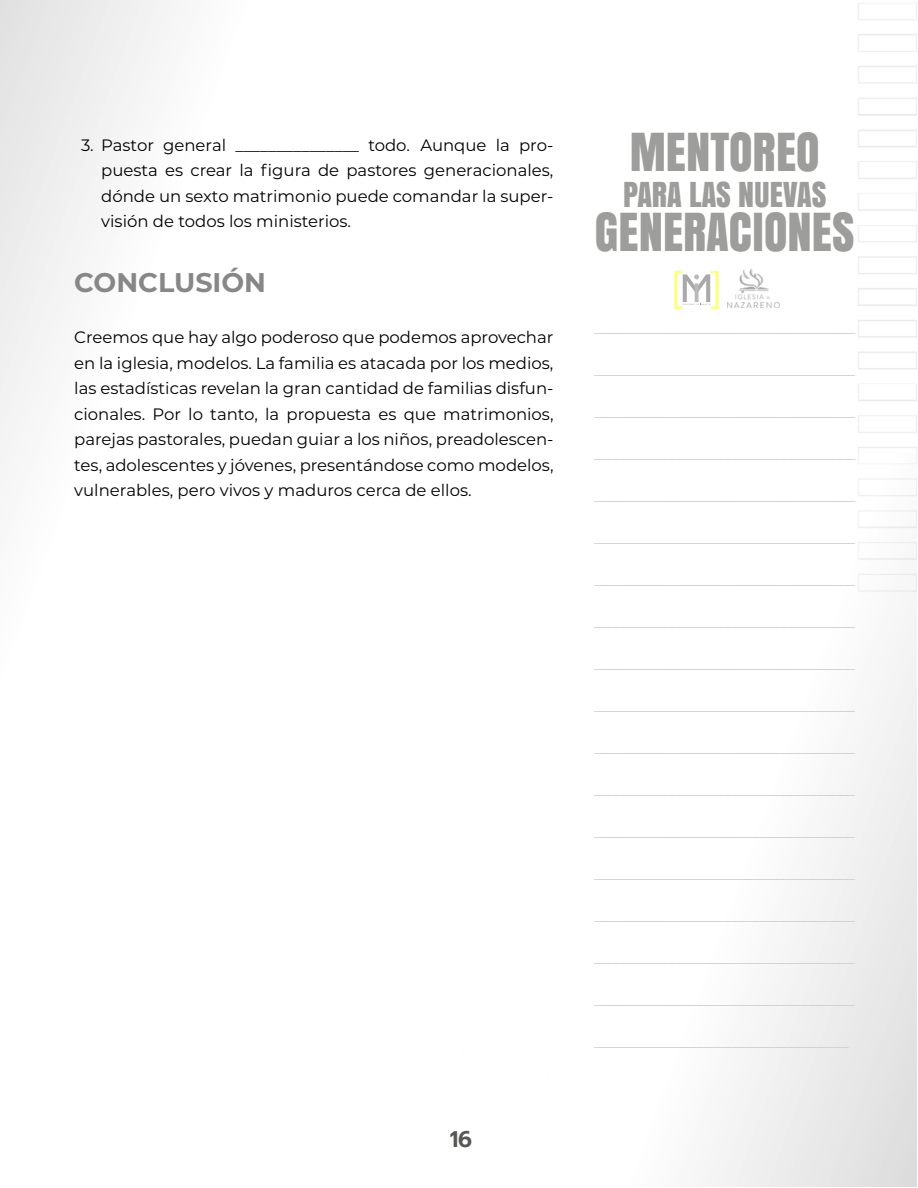
<style>
.page{position:relative;width:918px;height:1188px;background:#fff}
.page>*{position:absolute;margin:0;border:0;box-sizing:border-box;transform-origin:0 0}
.t1{font:48.9px "Anton";color:#9d9d9c}
.t2{font:32.1px "Anton";color:#9d9d9c}
.t3{font:700 27px "Montserrat";color:#878787}
.t4{font:600 22.5px "Prompt";color:#575756}
.t5{font:18px "Montserrat";color:#d0d0d0}
.t6{font:16.5px/25.5px "Montserrat";color:#000;text-align:justify}
</style>
<div class="page">
<svg style="left:674px;top:271px;width:45px;height:38px"></svg>
<img style="left:728px;top:270px;width:51px;height:38px">
<p class="t6" style="left:101px;top:132px;width:454px;text-indent:-20px">3. Pastor general _______________ todo. Aunque la pro&shy;puesta es crear la figura de pastores generacionales, dónde un sexto matrimonio puede comandar la super&shy;visión de todos los ministerios.</p>
<h3 class="t3" style="left:74px;top:263px;width:193px">CONCLUSIÓN</h3>
<p class="t6" style="left:74px;top:324px;width:481px">Creemos que hay algo poderoso que podemos aprovechar en la iglesia, modelos. La familia es atacada por los medios, las estadísticas revelan la gran cantidad de familias disfun&shy;cionales. Por lo tanto, la propuesta es que matrimonios, parejas pastorales, puedan guiar a los niños, preadolescen&shy;tes, adolescentes y jóvenes, presentándose como modelos, vulnerables, pero vivos y maduros cerca de ellos.</p>
<p class="t4" style="left:450px;top:1123px;width:24px">16</p>
<h1 class="t1" style="left:630px;top:114px;width:191px">MENTOREO</h1>
<h2 class="t2" style="left:623px;top:170px;width:205px">PARA LAS NUEVAS</h2>
<h1 class="t1" style="left:595px;top:193px;width:261px">GENERACIONES</h1>
<p class="t5" style="left:594px;top:314px;width:263px">_____________________________________</p>
<p class="t5" style="left:594px;top:356px;width:263px">_____________________________________</p>
<p class="t5" style="left:594px;top:398px;width:263px">_____________________________________</p>
<p class="t5" style="left:594px;top:440px;width:263px">_____________________________________</p>
<p class="t5" style="left:594px;top:482px;width:263px">_____________________________________</p>
<p class="t5" style="left:594px;top:524px;width:263px">_____________________________________</p>
<p class="t5" style="left:594px;top:566px;width:263px">_____________________________________</p>
<p class="t5" style="left:594px;top:608px;width:263px">_____________________________________</p>
<p class="t5" style="left:594px;top:650px;width:263px">_____________________________________</p>
<p class="t5" style="left:594px;top:692px;width:263px">_____________________________________</p>
<p class="t5" style="left:594px;top:734px;width:263px">_____________________________________</p>
<p class="t5" style="left:594px;top:776px;width:263px">_____________________________________</p>
<p class="t5" style="left:594px;top:818px;width:263px">_____________________________________</p>
<p class="t5" style="left:594px;top:860px;width:263px">_____________________________________</p>
<p class="t5" style="left:594px;top:902px;width:263px">_____________________________________</p>
<p class="t5" style="left:594px;top:944px;width:263px">_____________________________________</p>
<p class="t5" style="left:594px;top:986px;width:263px">_____________________________________</p>
<p class="t5" style="left:594px;top:1028px;width:256px">____________________________________</p>
</div>
